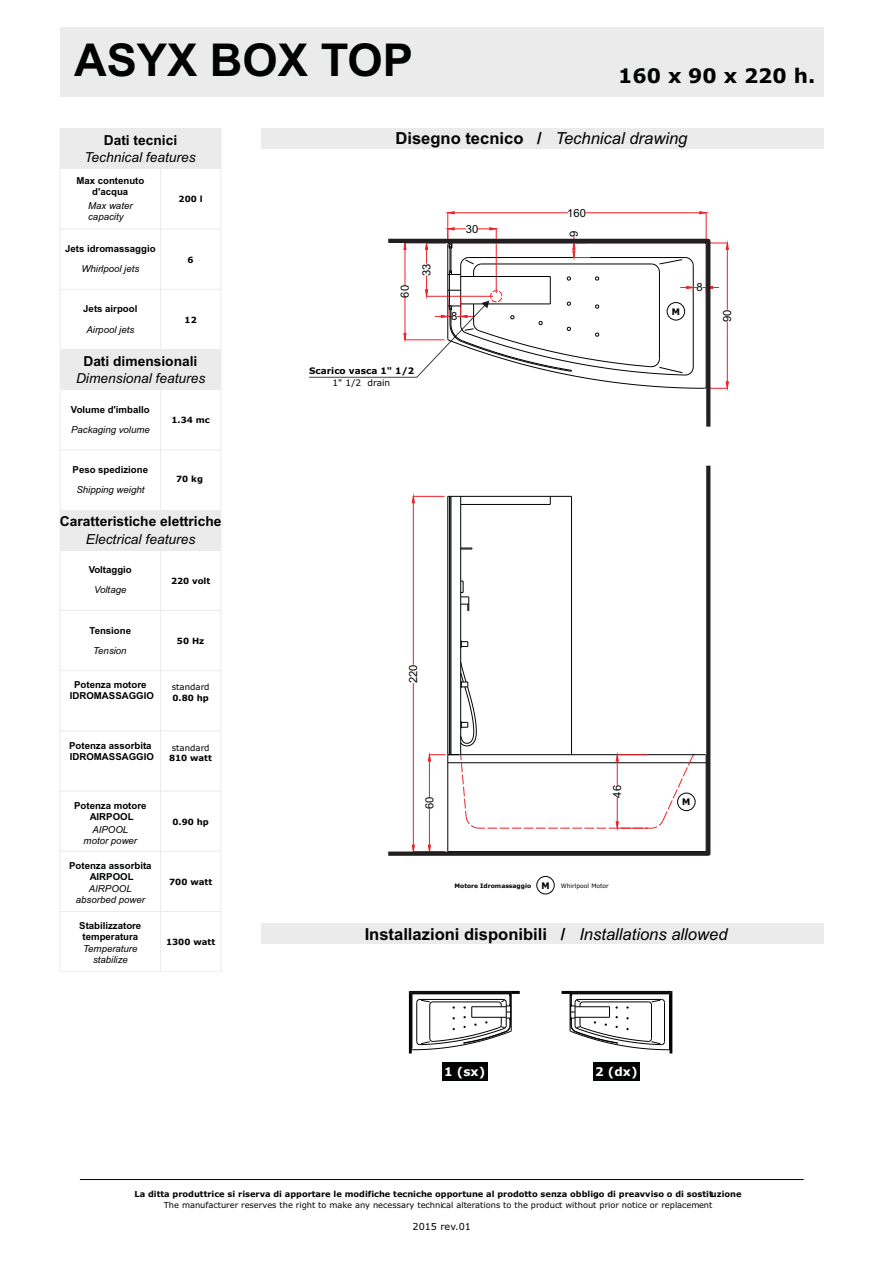
<style>
.page{position:relative;width:893px;height:1263px;background:#fff}
.page>*{position:absolute;margin:0;border:0;box-sizing:border-box;transform-origin:0 0}
.t1{font:700 45.3px "Arial";color:#010202}
.t2{font:700 20.1px "Verdana";color:#010202}
.t3{font:700 16.5px "Arial";color:#010202}
.t4{font:italic 16.5px "Arial";color:#010202}
.t5{font:italic 13.8px "Arial";color:#010202}
.t6{font:700 13.8px "Arial";color:#010202}
.t7{font:700 12px "Verdana";color:#fff}
.t8{font:11.25px "Arial";color:#010202}
.t9{font:700 9.6px/11.1px "Arial";color:#010202;text-align:center}
.t10{font:italic 9.6px/10.9px "Arial";color:#010202;text-align:center}
.t11{font:9.6px "Verdana";color:#010202}
.t12{font:700 9.15px "Tahoma";color:#010202}
.t13{font:700 9px "Verdana";color:#010202}
.t14{font:9px "Verdana";color:#010202}
.t15{font:700 8.55px "Verdana";color:#010202}
.t16{font:8.55px "Verdana";color:#010202}
.t17{font:700 8.25px "Verdana";color:#010202}
.t18{font:8.25px "Verdana";color:#010202}
.t19{font:700 6px "Verdana";color:#010202}
.t20{font:6px "Verdana";color:#010202}
.s1{font-weight:700;font-style:normal}
.s2{font-weight:400;font-style:italic}
</style>
<div class="page">
<div style="left:261px;top:924px;width:562px;height:20px;background:#ebebec"></div>
<div style="left:60px;top:27px;width:763px;height:70px;background:#ebebec"></div>
<div style="left:261px;top:129px;width:562px;height:20px;background:#ebebec"></div>
<div style="left:60px;top:129px;width:161px;height:40px;background:#ebebec"></div>
<div style="left:60px;top:350px;width:161px;height:40px;background:#ebebec"></div>
<div style="left:60px;top:510px;width:161px;height:40px;background:#ebebec"></div>
<hr style="left:80px;top:1179px;width:723px;height:1px;background:#010202">
<hr style="left:60px;top:229px;width:161px;height:1px;background:#ebebec">
<hr style="left:60px;top:289px;width:161px;height:1px;background:#ebebec">
<hr style="left:60px;top:450px;width:161px;height:1px;background:#ebebec">
<hr style="left:60px;top:129px;width:1px;height:903px;background:#ebebec">
<hr style="left:60px;top:610px;width:161px;height:1px;background:#ebebec">
<hr style="left:60px;top:670px;width:161px;height:1px;background:#ebebec">
<hr style="left:60px;top:731px;width:161px;height:1px;background:#ebebec">
<hr style="left:60px;top:791px;width:161px;height:1px;background:#ebebec">
<hr style="left:60px;top:851px;width:161px;height:1px;background:#ebebec">
<hr style="left:60px;top:911px;width:161px;height:1px;background:#ebebec">
<hr style="left:221px;top:129px;width:1px;height:903px;background:#ebebec">
<hr style="left:160px;top:550px;width:1px;height:482px;background:#ebebec">
<hr style="left:160px;top:390px;width:1px;height:120px;background:#ebebec">
<hr style="left:160px;top:169px;width:1px;height:181px;background:#ebebec">
<div style="left:442px;top:1062px;width:45px;height:19px;background:#010202"></div>
<div style="left:593px;top:1062px;width:47px;height:19px;background:#010202"></div>
<svg style="left:536px;top:876px;width:18px;height:18px"></svg>
<div style="left:536px;top:876px;width:18px;height:18px;border:1px solid #010202;border-radius:50%"></div>
<div style="left:60px;top:972px;width:162px;height:61px;background:#fff"></div>
<svg style="left:309px;top:211px;width:419px;height:179px"></svg>
<svg style="left:561px;top:991px;width:111px;height:62px"></svg>
<svg style="left:409px;top:991px;width:110px;height:62px"></svg>
<svg style="left:384px;top:237px;width:328px;height:190px"></svg>
<svg style="left:388px;top:465px;width:323px;height:391px"></svg>
<h1 class="t1" style="left:74px;top:43px;width:340px">ASYX BOX TOP</h1>
<h2 class="t2" style="left:618px;top:68px;width:198px">160 x 90 x 220 h.</h2>
<h3 class="t6" style="left:104px;top:134px;width:75px">Dati tecnici</h3>
<h3 class="t5" style="left:84px;top:152px;width:113px">Technical features</h3>
<p class="t9" style="left:76px;top:176px;width:69px">Max contenuto d'acqua</p>
<p class="t10" style="left:88px;top:201px;width:46px;text-align:left">Max water capacity</p>
<p class="t9" style="left:65px;top:244px;width:92px">Jets idromassaggio</p>
<p class="t10" style="left:81px;top:264px;width:59px">Whirlpool jets</p>
<p class="t9" style="left:83px;top:304px;width:56px">Jets airpool</p>
<p class="t10" style="left:86px;top:325px;width:49px">Airpool jets</p>
<p class="t15" style="left:179px;top:196px;width:26px">200 l</p>
<p class="t15" style="left:188px;top:256px;width:8px">6</p>
<p class="t15" style="left:185px;top:316px;width:14px">12</p>
<h3 class="t6" style="left:83px;top:356px;width:116px">Dati dimensionali</h3>
<h3 class="t5" style="left:76px;top:373px;width:131px">Dimensional features</h3>
<p class="t9" style="left:71px;top:405px;width:80px">Volume d'imballo</p>
<p class="t10" style="left:71px;top:425px;width:80px">Packaging volume</p>
<p class="t9" style="left:73px;top:465px;width:77px">Peso spedizione</p>
<p class="t10" style="left:76px;top:485px;width:69px">Shipping weight</p>
<p class="t15" style="left:171px;top:417px;width:40px">1.34 mc</p>
<p class="t15" style="left:176px;top:475px;width:28px">70 kg</p>
<h3 class="t6" style="left:60px;top:516px;width:163px">Caratteristiche elettriche</h3>
<h3 class="t5" style="left:86px;top:534px;width:111px">Electrical features</h3>
<p class="t9" style="left:89px;top:565px;width:45px">Voltaggio</p>
<p class="t10" style="left:94px;top:585px;width:34px">Voltage</p>
<p class="t9" style="left:89px;top:626px;width:43px">Tensione</p>
<p class="t10" style="left:93px;top:646px;width:35px">Tension</p>
<p class="t9" style="left:70px;top:680px;width:86px">Potenza motore<br>IDROMASSAGGIO</p>
<p class="t9" style="left:69px;top:740px;width:86px;text-align:left">Potenza assorbita<br>IDROMASSAGGIO</p>
<p class="t15" style="left:171px;top:577px;width:41px">220 volt</p>
<p class="t15" style="left:177px;top:637px;width:29px">50 Hz</p>
<p class="t16" style="left:172px;top:683px;width:39px">standard</p>
<p class="t15" style="left:172px;top:694px;width:38px">0.80 hp</p>
<p class="t16" style="left:172px;top:744px;width:39px">standard</p>
<p class="t15" style="left:169px;top:755px;width:45px">810 watt</p>
<p class="t9" style="left:74px;top:801px;width:74px">Potenza motore<br>AIRPOOL</p>
<p class="t10" style="left:84px;top:825px;width:55px">AIPOOL motor power</p>
<p class="t9" style="left:69px;top:861px;width:84px">Potenza assorbita<br>AIRPOOL</p>
<p class="t10" style="left:76px;top:884px;width:71px">AIRPOOL absorbed power</p>
<p class="t9" style="left:79px;top:921px;width:64px">Stabilizzatore temperatura</p>
<p class="t10" style="left:83px;top:944px;width:56px">Temperature stabilize</p>
<p class="t15" style="left:172px;top:818px;width:38px">0.90 hp</p>
<p class="t15" style="left:169px;top:878px;width:45px">700 watt</p>
<p class="t15" style="left:166px;top:938px;width:51px">1300 watt</p>
<h3 class="t4" style="left:395px;top:132px;width:293px"><span class="s1">Disegno tecnico /</span> Technical drawing</h3>
<p class="t8" style="left:401px;top:298px;width:14px;rotate:-90deg">60</p>
<p class="t8" style="left:422px;top:276px;width:14px;rotate:-90deg">33</p>
<p class="t13" style="left:309px;top:367px;width:107px">Scarico vasca 1" 1/2</p>
<p class="t14" style="left:332px;top:379px;width:59px">1" 1/2 drain</p>
<p class="t8" style="left:466px;top:225px;width:14px">30</p>
<p class="t8" style="left:451px;top:312px;width:8px">8</p>
<p class="t8" style="left:567px;top:209px;width:20px">160</p>
<p class="t8" style="left:569px;top:237px;width:8px;rotate:-90deg">9</p>
<p class="t12" style="left:671px;top:308px;width:10px">M</p>
<p class="t8" style="left:696px;top:283px;width:8px">8</p>
<p class="t8" style="left:723px;top:322px;width:14px;rotate:-90deg">90</p>
<p class="t8" style="left:409px;top:683px;width:20px;rotate:-90deg">220</p>
<p class="t8" style="left:425px;top:809px;width:14px;rotate:-90deg">60</p>
<p class="t8" style="left:613px;top:798px;width:14px;rotate:-90deg">46</p>
<p class="t12" style="left:541px;top:882px;width:10px">M</p>
<p class="t19" style="left:454px;top:883px;width:78px">Motore Idromassaggio</p>
<p class="t20" style="left:561px;top:883px;width:49px">Whirlpool Motor</p>
<p class="t12" style="left:682px;top:798px;width:10px">M</p>
<h3 class="t3" style="left:364px;top:928px;width:364px">Installazioni disponibili / <span class="s2">Installations allowed</span></h3>
<p class="t7" style="left:444px;top:1067px;width:43px">1 (sx)</p>
<p class="t7" style="left:595px;top:1067px;width:44px">2 (dx)</p>
<p class="t17" style="left:134px;top:1190px;width:608px">La ditta produttrice si riserva di apportare le modifiche tecniche opportune al prodotto senza obbligo di preavviso o di sostituzione</p>
<p class="t18" style="left:164px;top:1201px;width:550px">The manufacturer reserves the right to make any necessary technical alterations to the product without prior notice or replacement</p>
<p class="t11" style="left:412px;top:1223px;width:60px">2015 rev.01</p>
</div>
